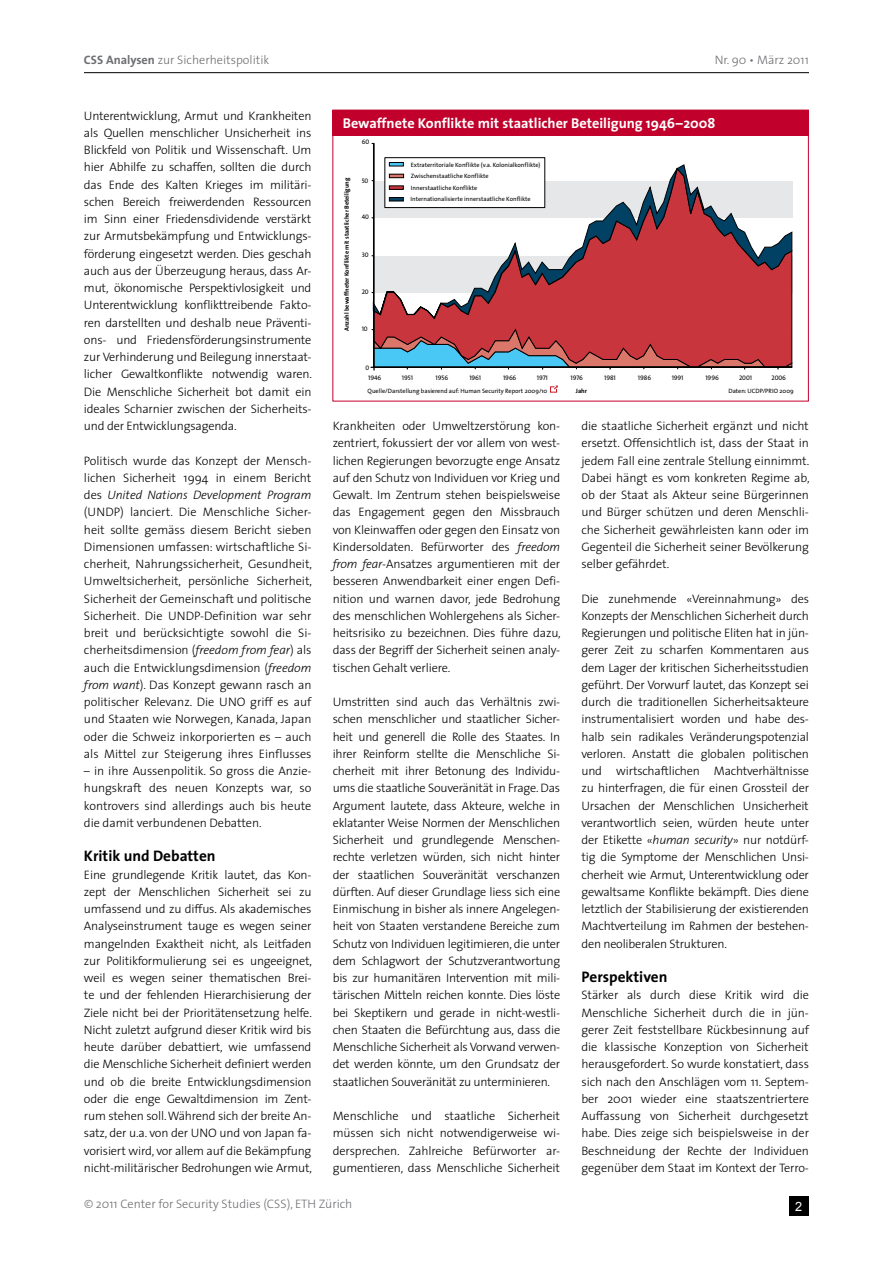
<style>
.page{position:relative;width:893px;height:1263px;background:#fff}
.page>*{position:absolute;margin:0;border:0;box-sizing:border-box;transform-origin:0 0}
._5_Untertitel{font:700 15.3px "The Sans";color:#000}
.BOX_1_Titel_weiss{font:700 14.25px "The Sans";color:#fff}
.t1{font:12.75px "Arial";color:#fff}
._4_Text{font:300 12.3px/17.2px "The Sans";letter-spacing:-.015em;color:#000;text-align:justify}
.t2{font:300 12.3px "The Sans";color:#6d6e71}
.t3{font:6.6px "The Sans Caps";letter-spacing:-.015em;color:#000}
.t4{font:6.3px/11.2px "The Sans";color:#000}
.t5{font:700 6.3px "The Sans";color:#000}
.s1{font-weight:700}
.s2{font-style:italic}
</style>
<div class="page">
<hr style="left:84px;top:72px;width:725px;height:1px;background:#000">
<div style="left:789px;top:1196px;width:20px;height:20px;background:#000"></div>
<div style="left:333px;top:110px;width:476px;height:25px;background:#c1002b"></div>
<div style="left:375px;top:319px;width:417px;height:9px;background:#c9353d"></div>
<svg style="left:372px;top:328px;width:420px;height:42px;background:#af5c67"></svg>
<svg style="left:372px;top:164px;width:420px;height:155px"></svg>
<div style="left:385px;top:158px;width:160px;height:50px;background:#fff"></div>
<div style="left:385px;top:157px;width:160px;height:51px;border:1px solid #000"></div>
<div style="left:389px;top:162px;width:15px;height:4px;border:1px solid #000"></div>
<div style="left:389px;top:174px;width:15px;height:4px;border:1px solid #000"></div>
<div style="left:389px;top:186px;width:15px;height:4px;border:1px solid #000"></div>
<div style="left:389px;top:197px;width:15px;height:4px;border:1px solid #000"></div>
<hr style="left:373px;top:143px;width:2px;height:227px;background:#000">
<hr style="left:371px;top:366px;width:421px;height:2px;background:#000">
<div style="left:332px;top:110px;width:477px;height:291px;border:1px solid #c1002b"></div>
<svg style="left:550px;top:385px;width:8px;height:8px"></svg>
<p class="t2" style="left:84px;top:50px;width:187px"><span class="s1">CSS Analysen</span> zur Sicherheitspolitik</p>
<p class="t2" style="left:715px;top:50px;width:96px">Nr. 90 • März 2011</p>
<p class="_4_Text" style="left:84px;top:106px;width:229px">Unterentwicklung, Armut und Krankheiten als Quellen menschlicher Unsicherheit ins Blickfeld von Politik und Wissenschaft. Um hier Abhilfe zu schaffen, sollten die durch das Ende des Kalten Krieges im militäri&shy;schen Bereich freiwerdenden Ressourcen im Sinn einer Friedensdividende verstärkt zur Armutsbekämpfung und Entwicklungs&shy;förderung eingesetzt werden. Dies geschah auch aus der Überzeugung heraus, dass Ar&shy;mut, ökonomische Perspektivlosigkeit und Unterentwicklung konflikttreibende Fakto&shy;ren darstellten und deshalb neue Präventi&shy;ons- und Friedensförderungsinstrumente zur Verhinderung und Beilegung innerstaat&shy;licher Gewaltkonflikte notwendig waren.<br>Die Menschliche Sicherheit bot damit ein ideales Scharnier zwischen der Sicherheits&shy;und der Entwicklungsagenda.</p>
<p class="_4_Text" style="left:84px;top:451px;width:230px">Politisch wurde das Konzept der Mensch&shy;lichen Sicherheit 1994 in einem Bericht des <span class="s2">United Nations Development Program </span>(UNDP) lanciert. Die Menschliche Sicher&shy;heit sollte gemäss diesem Bericht sieben Dimensionen umfassen: wirtschaftliche Si&shy;cherheit, Nahrungssicherheit, Gesundheit, Umweltsicherheit, persönliche Sicherheit, Sicherheit der Gemeinschaft und politische Sicherheit. Die UNDP-Definition war sehr breit und berücksichtigte sowohl die Si&shy;cherheitsdimension (<span class="s2">freedom from fear</span>) als auch die Entwicklungsdimension (<span class="s2">freedom from want</span>). Das Konzept gewann rasch an politischer Relevanz. Die UNO griff es auf und Staaten wie Norwegen, Kanada, Japan oder die Schweiz inkorporierten es – auch als Mittel zur Steigerung ihres Einflusses</p>
<p class="_4_Text" style="left:84px;top:762px;width:229px">– in ihre Aussenpolitik. So gross die Anzie&shy;hungskraft des neuen Konzepts war, so kontrovers sind allerdings auch bis heute die damit verbundenen Debatten.</p>
<p class="_5_Untertitel" style="left:84px;top:843px;width:133px">Kritik und Debatten</p>
<p class="_4_Text" style="left:84px;top:865px;width:230px">Eine grundlegende Kritik lautet, das Kon&shy;zept der Menschlichen Sicherheit sei zu umfassend und zu diffus. Als akademisches Analyseinstrument tauge es wegen seiner mangelnden Exaktheit nicht, als Leitfaden zur Politikformulierung sei es ungeeignet, weil es wegen seiner thematischen Brei&shy;te und der fehlenden Hierarchisierung der Ziele nicht bei der Prioritätensetzung helfe.<br>Nicht zuletzt aufgrund dieser Kritik wird bis heute darüber debattiert, wie umfassend die Menschliche Sicherheit definiert werden und ob die breite Entwicklungsdimension oder die enge Gewaltdimension im Zent&shy;rum stehen soll. Während sich der breite An&shy;satz, der u.a. von der UNO und von Japan fa&shy;vorisiert wird, vor allem auf die Bekämpfung nicht-militärischer Bedrohungen wie Armut,</p>
<p class="BOX_1_Titel_weiss" style="left:343px;top:111px;width:374px">Bewaffnete Konflikte mit staatlicher Beteiligung 1946–2008</p>
<p class="t3" style="left:362px;top:137px;width:9px">60</p>
<p class="t5" style="left:341px;top:331px;width:155px;rotate:-90deg">Anzahl bewaffneter Konflikte mit staatlicher Beteiligung</p>
<p class="t3" style="left:362px;top:175px;width:8px">50</p>
<p class="t3" style="left:362px;top:211px;width:9px">40</p>
<p class="t3" style="left:362px;top:250px;width:8px">30</p>
<p class="t3" style="left:362px;top:286px;width:8px">20</p>
<p class="t3" style="left:362px;top:323px;width:8px">10</p>
<p class="t4" style="left:411px;top:159px;width:131px">Extraterritoriale Konflikte (v.a. Kolonialkonflikte)<br>Zwischenstaatliche Konflikte<br>Innerstaatliche Konflikte<br>Internationalisierte innerstaatliche Konflikte</p>
<p class="t3" style="left:366px;top:362px;width:5px">0</p>
<p class="t3" style="left:368px;top:372px;width:15px">1946</p>
<p class="t3" style="left:402px;top:372px;width:13px">1951</p>
<p class="t3" style="left:436px;top:372px;width:14px">1956</p>
<p class="t3" style="left:469px;top:372px;width:13px">1961</p>
<p class="t3" style="left:503px;top:372px;width:15px">1966</p>
<p class="t3" style="left:537px;top:372px;width:13px">1971</p>
<p class="t3" style="left:571px;top:372px;width:14px">1976</p>
<p class="t3" style="left:604px;top:372px;width:13px">1981</p>
<p class="t3" style="left:638px;top:372px;width:15px">1986</p>
<p class="t3" style="left:672px;top:372px;width:13px">1991</p>
<p class="t3" style="left:705px;top:372px;width:15px">1996</p>
<p class="t3" style="left:739px;top:372px;width:14px">2001</p>
<p class="t3" style="left:772px;top:372px;width:16px">2006</p>
<p class="t4" style="left:368px;top:385px;width:181px">Quelle/Darstellung basierend auf: Human Security Report 2009/10</p>
<p class="t5" style="left:576px;top:385px;width:13px">Jahr</p>
<p class="t4" style="left:728px;top:385px;width:67px">Daten: UCDP/PRIO 2009</p>
<p class="_4_Text" style="left:333px;top:417px;width:230px">Krankheiten oder Umweltzerstörung kon&shy;zentriert, fokussiert der vor allem von west&shy;lichen Regierungen bevorzugte enge Ansatz auf den Schutz von Individuen vor Krieg und Gewalt. Im Zentrum stehen beispielsweise das Engagement gegen den Missbrauch von Kleinwaffen oder gegen den Einsatz von Kindersoldaten. Befürworter des <span class="s2">freedom from fear</span>-Ansatzes argumentieren mit der besseren Anwendbarkeit einer engen Defi&shy;nition und warnen davor, jede Bedrohung des menschlichen Wohlergehens als Sicher&shy;heitsrisiko zu bezeichnen. Dies führe dazu, dass der Begriff der Sicherheit seinen analy&shy;tischen Gehalt verliere.</p>
<p class="_4_Text" style="left:333px;top:693px;width:229px">Umstritten sind auch das Verhältnis zwi&shy;schen menschlicher und staatlicher Sicher&shy;heit und generell die Rolle des Staates. In ihrer Reinform stellte die Menschliche Si&shy;cherheit mit ihrer Betonung des Individu&shy;ums die staatliche Souveränität in Frage. Das Argument lautete, dass Akteure, welche in eklatanter Weise Normen der Menschlichen Sicherheit und grundlegende Menschen&shy;rechte verletzen würden, sich nicht hinter der staatlichen Souveränität verschanzen dürften. Auf dieser Grundlage liess sich eine Einmischung in bisher als innere Angelegen&shy;heit von Staaten verstandene Bereiche zum Schutz von Individuen legitimieren, die unter dem Schlagwort der Schutzverantwortung bis zur humanitären Intervention mit mili&shy;tärischen Mitteln reichen konnte. Dies löste bei Skeptikern und gerade in nicht-westli&shy;chen Staaten die Befürchtung aus, dass die Menschliche Sicherheit als Vorwand verwen&shy;det werden könnte, um den Grundsatz der staatlichen Souveränität zu unterminieren.</p>
<p class="_4_Text" style="left:333px;top:1107px;width:229px">Menschliche und staatliche Sicherheit müssen sich nicht notwendigerweise wi&shy;dersprechen. Zahlreiche Befürworter ar&shy;gumentieren, dass Menschliche Sicherheit</p>
<p class="_4_Text" style="left:581px;top:417px;width:230px">die staatliche Sicherheit ergänzt und nicht ersetzt. Offensichtlich ist, dass der Staat in jedem Fall eine zentrale Stellung einnimmt.<br>Dabei hängt es vom konkreten Regime ab, ob der Staat als Akteur seine Bürgerinnen und Bürger schützen und deren Menschli&shy;che Sicherheit gewährleisten kann oder im Gegenteil die Sicherheit seiner Bevölkerung selber gefährdet.</p>
<p class="_4_Text" style="left:581px;top:589px;width:229px">Die zunehmende «Vereinnahmung» des Konzepts der Menschlichen Sicherheit durch Regierungen und politische Eliten hat in jün&shy;gerer Zeit zu scharfen Kommentaren aus dem Lager der kritischen Sicherheitsstudien geführt. Der Vorwurf lautet, das Konzept sei durch die traditionellen Sicherheitsakteure instrumentalisiert worden und habe des&shy;halb sein radikales Veränderungspotenzial verloren. Anstatt die globalen politischen und wirtschaftlichen Machtverhältnisse zu hinterfragen, die für einen Grossteil der Ursachen der Menschlichen Unsicherheit verantwortlich seien, würden heute unter der Etikette «<span class="s2">human security</span>» nur notdürf&shy;tig die Symptome der Menschlichen Unsi&shy;cherheit wie Armut, Unterentwicklung oder gewaltsame Konflikte bekämpft. Dies diene letztlich der Stabilisierung der existierenden Machtverteilung im Rahmen der bestehen&shy;den neoliberalen Strukturen.</p>
<p class="_5_Untertitel" style="left:581px;top:964px;width:87px">Perspektiven</p>
<p class="_4_Text" style="left:581px;top:986px;width:229px">Stärker als durch diese Kritik wird die Menschliche Sicherheit durch die in jün&shy;gerer Zeit feststellbare Rückbesinnung auf die klassische Konzeption von Sicherheit herausgefordert. So wurde konstatiert, dass sich nach den Anschlägen vom 11. Septem&shy;ber 2001 wieder eine staatszentriertere Auffassung von Sicherheit durchgesetzt habe. Dies zeige sich beispielsweise in der Beschneidung der Rechte der Individuen gegenüber dem Staat im Kontext der Terro-</p>
<p class="t2" style="left:84px;top:1194px;width:270px">© 2011 Center for Security Studies (CSS), ETH Zürich</p>
<p class="t1" style="left:795px;top:1198px;width:9px">2</p>
</div>
